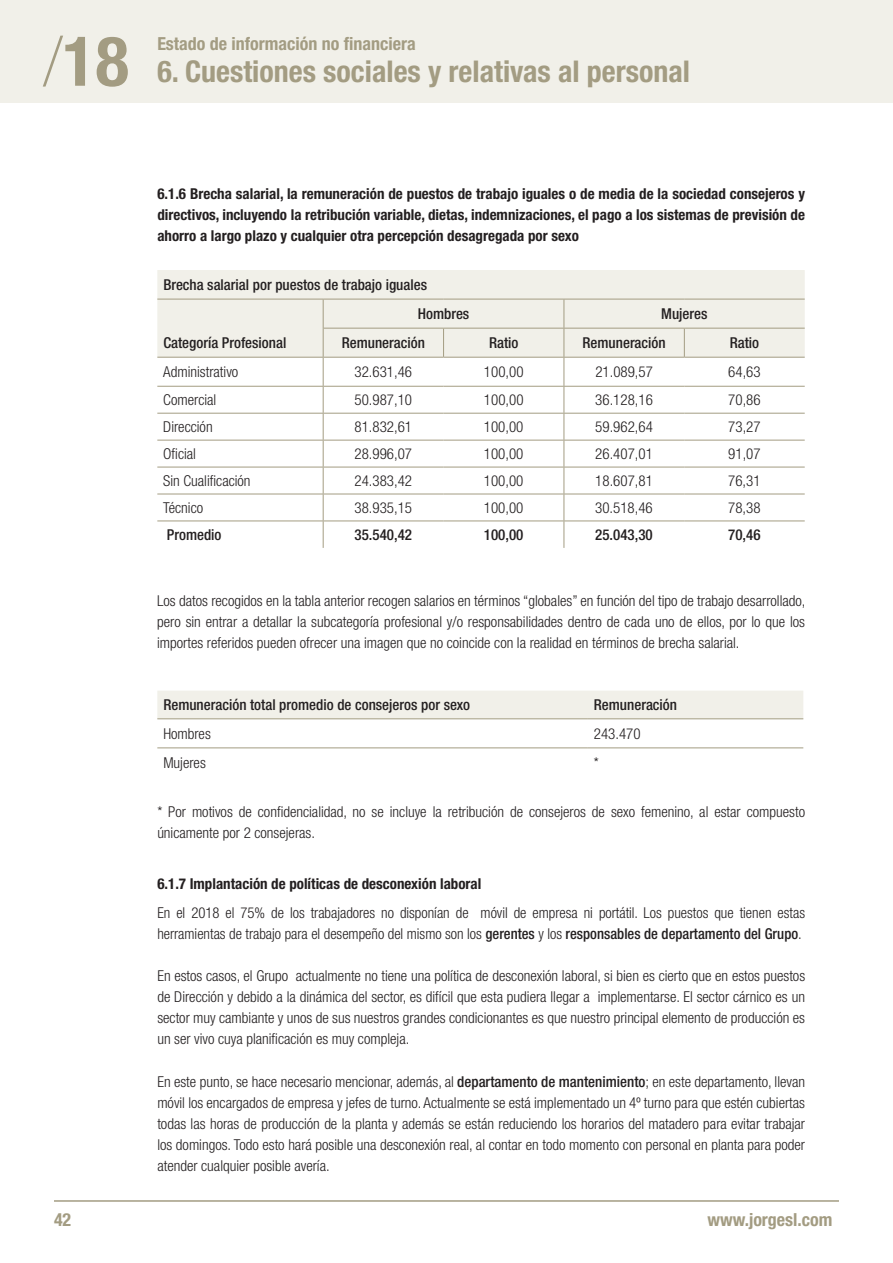
<style>
.page{position:relative;width:893px;height:1263px;background:#fff}
.page>*{position:absolute;margin:0;border:0;box-sizing:border-box;transform-origin:0 0}
.t1{font:700 condensed 69px "Helvetica Neue LT Std";color:#a39c82}
.t2{font:700 condensed 30px "Helvetica Neue LT Std";color:#a39c82}
.t3{font:700 condensed 18px "Helvetica Neue LT Std";color:#a39c82}
.párrafo{font:300 condensed 15px/21px "Helvetica Neue LT Std";color:#231f20;text-align:justify}
.subtitulo{font:700 condensed 15px/21px "Helvetica Neue LT Std";color:#231f20;text-align:justify}
.párrafo-2{font:500 condensed 15px "Helvetica Neue LT Std";color:#231f20}
.s1{font-weight:100}
.s2{font-weight:500}
</style>
<div class="page">
<div style="left:0;top:0;width:893px;height:102px;background:#f1f0e9"></div>
<hr style="left:54px;top:1200px;width:785px;height:2px;background:#a39c82">
<div style="left:157px;top:270px;width:648px;height:87px;background:#f1f0e9"></div>
<hr style="left:157px;top:386px;width:166px;height:1px;background:#a39c82">
<hr style="left:323px;top:386px;width:121px;height:1px;background:#a39c82">
<hr style="left:444px;top:386px;width:120px;height:1px;background:#a39c82">
<hr style="left:564px;top:386px;width:120px;height:1px;background:#a39c82">
<hr style="left:684px;top:386px;width:121px;height:1px;background:#a39c82">
<hr style="left:157px;top:413px;width:166px;height:1px;background:#a39c82">
<hr style="left:323px;top:413px;width:121px;height:1px;background:#a39c82">
<hr style="left:444px;top:413px;width:120px;height:1px;background:#a39c82">
<hr style="left:564px;top:413px;width:120px;height:1px;background:#a39c82">
<hr style="left:684px;top:413px;width:121px;height:1px;background:#a39c82">
<hr style="left:157px;top:357px;width:166px;height:1px;background:#a39c82">
<hr style="left:157px;top:440px;width:166px;height:1px;background:#a39c82">
<hr style="left:323px;top:440px;width:121px;height:1px;background:#a39c82">
<hr style="left:444px;top:440px;width:120px;height:1px;background:#a39c82">
<hr style="left:564px;top:440px;width:120px;height:1px;background:#a39c82">
<hr style="left:684px;top:440px;width:121px;height:1px;background:#a39c82">
<hr style="left:157px;top:467px;width:166px;height:1px;background:#a39c82">
<hr style="left:323px;top:467px;width:121px;height:1px;background:#a39c82">
<hr style="left:444px;top:467px;width:120px;height:1px;background:#a39c82">
<hr style="left:564px;top:467px;width:120px;height:1px;background:#a39c82">
<hr style="left:684px;top:467px;width:121px;height:1px;background:#a39c82">
<hr style="left:157px;top:494px;width:166px;height:1px;background:#a39c82">
<hr style="left:323px;top:494px;width:121px;height:1px;background:#a39c82">
<hr style="left:444px;top:494px;width:120px;height:1px;background:#a39c82">
<hr style="left:564px;top:494px;width:120px;height:1px;background:#a39c82">
<hr style="left:684px;top:494px;width:121px;height:1px;background:#a39c82">
<hr style="left:157px;top:521px;width:166px;height:1px;background:#a39c82">
<hr style="left:323px;top:521px;width:121px;height:1px;background:#a39c82">
<hr style="left:444px;top:521px;width:120px;height:1px;background:#a39c82">
<hr style="left:564px;top:521px;width:120px;height:1px;background:#a39c82">
<hr style="left:684px;top:521px;width:121px;height:1px;background:#a39c82">
<hr style="left:157px;top:299px;width:166px;height:1px;background:#a39c82">
<hr style="left:323px;top:299px;width:121px;height:1px;background:#a39c82">
<hr style="left:444px;top:299px;width:120px;height:1px;background:#a39c82">
<hr style="left:564px;top:299px;width:120px;height:1px;background:#a39c82">
<hr style="left:684px;top:299px;width:121px;height:1px;background:#a39c82">
<hr style="left:324px;top:328px;width:120px;height:1px;background:#a39c82">
<hr style="left:444px;top:328px;width:120px;height:1px;background:#a39c82">
<hr style="left:564px;top:328px;width:120px;height:1px;background:#a39c82">
<hr style="left:684px;top:328px;width:121px;height:1px;background:#a39c82">
<svg style="left:323px;top:299px;width:1px;height:249px"></svg>
<svg style="left:564px;top:299px;width:1px;height:249px"></svg>
<svg style="left:443px;top:328px;width:1px;height:29px"></svg>
<svg style="left:684px;top:328px;width:1px;height:29px"></svg>
<hr style="left:323px;top:357px;width:121px;height:1px;background:#a39c82">
<hr style="left:444px;top:357px;width:120px;height:1px;background:#a39c82">
<hr style="left:564px;top:357px;width:120px;height:1px;background:#a39c82">
<hr style="left:684px;top:357px;width:121px;height:1px;background:#a39c82">
<div style="left:157px;top:691px;width:646px;height:27px;background:#f1f0e9"></div>
<hr style="left:157px;top:747px;width:431px;height:1px;background:#a39c82">
<hr style="left:588px;top:747px;width:215px;height:1px;background:#a39c82">
<hr style="left:157px;top:718px;width:431px;height:1px;background:#a39c82">
<hr style="left:588px;top:718px;width:215px;height:1px;background:#a39c82">
<h1 class="t1" style="left:43px;top:19px;width:87px"><span class="s1">/</span>18</h1>
<p class="t3" style="left:157px;top:33px;width:260px">Estado de información no financiera</p>
<p class="t2" style="left:157px;top:53px;width:534px">6. Cuestiones sociales y relativas al personal</p>
<p class="subtitulo" style="left:157px;top:182px;width:649px">6.1.6 Brecha salarial, la remuneración de puestos de trabajo iguales o de media de la sociedad consejeros y directivos, incluyendo la retribución variable, dietas, indemnizaciones, el pago a los sistemas de previsión de ahorro a largo plazo y cualquier otra percepción desagregada por sexo</p>
<p class="párrafo-2" style="left:163px;top:276px;width:265px">Brecha salarial por puestos de trabajo iguales</p>
<p class="párrafo-2" style="left:418px;top:305px;width:53px">Hombres</p>
<p class="párrafo-2" style="left:661px;top:305px;width:48px">Mujeres</p>
<p class="párrafo-2" style="left:163px;top:334px;width:125px">Categoría Profesional</p>
<p class="párrafo-2" style="left:342px;top:334px;width:85px">Remuneración</p>
<p class="párrafo-2" style="left:489px;top:334px;width:31px">Ratio</p>
<p class="párrafo-2" style="left:582px;top:334px;width:85px">Remuneración</p>
<p class="párrafo-2" style="left:730px;top:334px;width:31px">Ratio</p>
<p class="párrafo" style="left:163px;top:361px;width:76px">Administrativo</p>
<p class="párrafo" style="left:355px;top:361px;width:59px">32.631,46</p>
<p class="párrafo" style="left:484px;top:361px;width:41px">100,00</p>
<p class="párrafo" style="left:595px;top:361px;width:59px">21.089,57</p>
<p class="párrafo" style="left:728px;top:361px;width:34px">64,63</p>
<p class="párrafo" style="left:163px;top:389px;width:55px">Comercial</p>
<p class="párrafo" style="left:355px;top:389px;width:59px">50.987,10</p>
<p class="párrafo" style="left:484px;top:389px;width:41px">100,00</p>
<p class="párrafo" style="left:595px;top:389px;width:59px">36.128,16</p>
<p class="párrafo" style="left:728px;top:389px;width:34px">70,86</p>
<p class="párrafo" style="left:163px;top:416px;width:51px">Dirección</p>
<p class="párrafo" style="left:354px;top:416px;width:59px">81.832,61</p>
<p class="párrafo" style="left:484px;top:416px;width:41px">100,00</p>
<p class="párrafo" style="left:595px;top:416px;width:59px">59.962,64</p>
<p class="párrafo" style="left:728px;top:416px;width:34px">73,27</p>
<p class="párrafo" style="left:163px;top:443px;width:34px">Oficial</p>
<p class="párrafo" style="left:354px;top:443px;width:59px">28.996,07</p>
<p class="párrafo" style="left:484px;top:443px;width:41px">100,00</p>
<p class="párrafo" style="left:595px;top:443px;width:59px">26.407,01</p>
<p class="párrafo" style="left:728px;top:443px;width:34px">91,07</p>
<p class="párrafo" style="left:163px;top:470px;width:89px">Sin Cualificación</p>
<p class="párrafo" style="left:354px;top:470px;width:59px">24.383,42</p>
<p class="párrafo" style="left:484px;top:470px;width:41px">100,00</p>
<p class="párrafo" style="left:595px;top:470px;width:59px">18.607,81</p>
<p class="párrafo" style="left:728px;top:470px;width:34px">76,31</p>
<p class="párrafo" style="left:163px;top:497px;width:41px">Técnico</p>
<p class="párrafo" style="left:354px;top:497px;width:59px">38.935,15</p>
<p class="párrafo" style="left:484px;top:497px;width:41px">100,00</p>
<p class="párrafo" style="left:595px;top:497px;width:59px">30.518,46</p>
<p class="párrafo" style="left:728px;top:497px;width:34px">78,38</p>
<p class="párrafo-2" style="left:167px;top:525px;width:56px">Promedio</p>
<p class="párrafo-2" style="left:354px;top:525px;width:59px">35.540,42</p>
<p class="párrafo-2" style="left:484px;top:525px;width:41px">100,00</p>
<p class="párrafo-2" style="left:595px;top:525px;width:59px">25.043,30</p>
<p class="párrafo-2" style="left:728px;top:525px;width:34px">70,46</p>
<p class="párrafo" style="left:157px;top:590px;width:650px">Los datos recogidos en la tabla anterior recogen salarios en términos “globales” en función del tipo de trabajo desarrollado, pero sin entrar a detallar la subcategoría profesional y/o responsabilidades dentro de cada uno de ellos, por lo que los importes referidos pueden ofrecer una imagen que no coincide con la realidad en términos de brecha salarial.</p>
<p class="párrafo-2" style="left:163px;top:696px;width:308px">Remuneración total promedio de consejeros por sexo</p>
<p class="párrafo-2" style="left:594px;top:696px;width:85px">Remuneración</p>
<p class="párrafo" style="left:163px;top:723px;width:49px">Hombres</p>
<p class="párrafo" style="left:594px;top:723px;width:48px">243.470</p>
<p class="párrafo" style="left:163px;top:752px;width:44px">Mujeres</p>
<p class="párrafo" style="left:594px;top:752px;width:7px">*</p>
<p class="párrafo" style="left:157px;top:801px;width:649px">* Por motivos de confidencialidad, no se incluye la retribución de consejeros de sexo femenino, al estar compuesto únicamente por 2 consejeras.</p>
<p class="subtitulo" style="left:157px;top:873px;width:326px">6.1.7 Implantación de políticas de desconexión laboral</p>
<p class="párrafo" style="left:157px;top:902px;width:649px">En el 2018 el 75% de los trabajadores no disponían de móvil de empresa ni portátil. Los puestos que tienen estas herramientas de trabajo para el desempeño del mismo son los <span class="s2">gerentes</span> y los <span class="s2">responsables de departamento del Grupo</span>.</p>
<p class="párrafo" style="left:157px;top:965px;width:649px">En estos casos, el Grupo actualmente no tiene una política de desconexión laboral, si bien es cierto que en estos puestos de Dirección y debido a la dinámica del sector, es difícil que esta pudiera llegar a implementarse. El sector cárnico es un sector muy cambiante y unos de sus nuestros grandes condicionantes es que nuestro principal elemento de producción es un ser vivo cuya planificación es muy compleja.</p>
<p class="párrafo" style="left:157px;top:1071px;width:649px">En este punto, se hace necesario mencionar, además, al <span class="s2">departamento de mantenimiento</span>; en este departamento, llevan móvil los encargados de empresa y jefes de turno. Actualmente se está implementado un 4º turno para que estén cubiertas todas las horas de producción de la planta y además se están reduciendo los horarios del matadero para evitar trabajar los domingos. Todo esto hará posible una desconexión real, al contar en todo momento con personal en planta para poder atender cualquier posible avería.</p>
<p class="t3" style="left:54px;top:1209px;width:19px">42</p>
<p class="t3" style="left:707px;top:1209px;width:127px">www.jorgesl.com</p>
</div>
